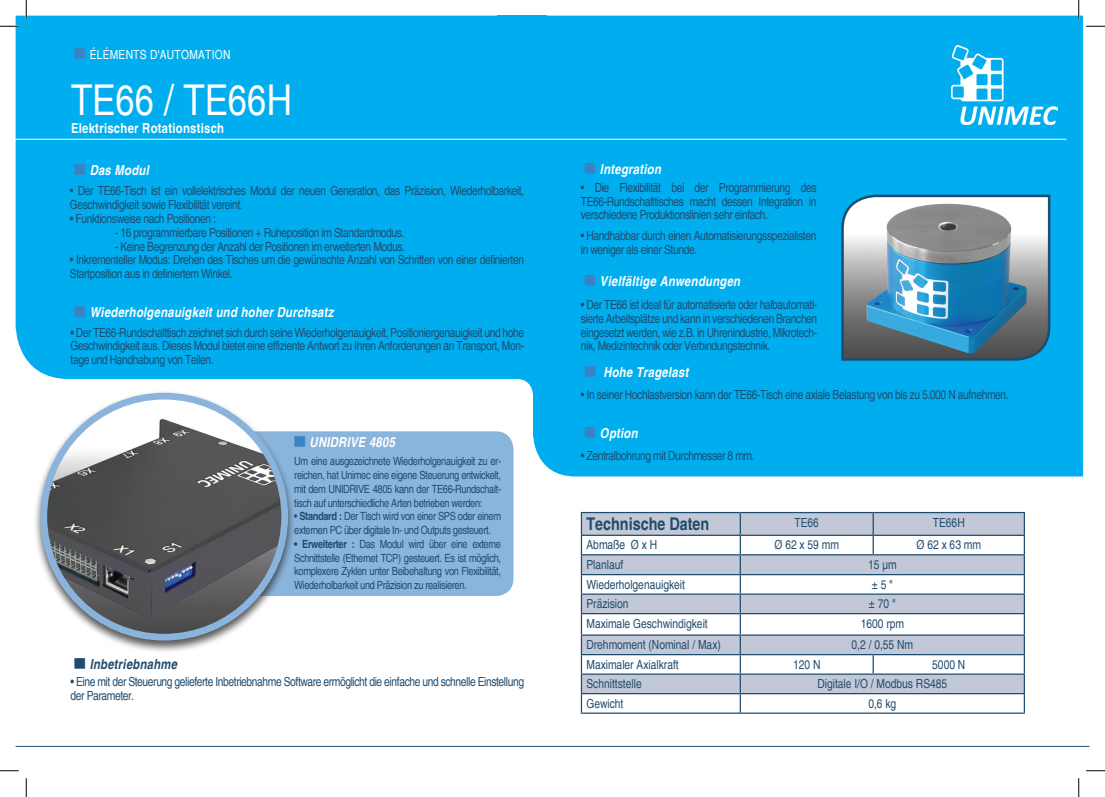
<style>
.page{position:relative;width:1105px;height:797px;background:#fff}
.page>*{position:absolute;margin:0;border:0;box-sizing:border-box;transform-origin:0 0}
.t1{font:condensed 42.5px "Helvetica";color:#fff}
.t2{font:700 condensed 17.5px "Helvetica";color:#1f4b6e}
.t3{font:italic 700 condensed 13.75px "Helvetica";letter-spacing:.02em;color:#fff}
.t4{font:700 condensed 13.75px "Helvetica";letter-spacing:.02em;color:#fff}
.t5{font:italic 700 condensed 13.75px "Helvetica";letter-spacing:.02em;color:#1f4b6e}
.t6{font:condensed 12.5px/13.8px "Helvetica";letter-spacing:-.03em;color:#1f4b6e}
.t7{font:condensed 12.5px "Helvetica";color:#1f4b6e}
.t8{font:condensed 12.5px "Helvetica";color:#fff}
.t9{font:condensed 11.25px/13.8px "Helvetica";letter-spacing:-.03em;color:#1f4b6e;text-align:justify}
.s1{font-weight:700}
</style>
<div class="page">
<div style="left:498px;top:16px;width:49px;height:394px;background:#00aeef"></div>
<div style="left:16px;top:16px;width:485px;height:363px;background:#00aeef"></div>
<div style="left:533px;top:16px;width:550px;height:460px;background:#00aeef"></div>
<hr style="left:16px;top:139px;width:1050px;height:1px;background:#fff">
<hr style="left:16px;top:746px;width:1073px;height:1px;background:#1f4b6e">
<img style="left:951px;top:46px;width:106px;height:79px">
<svg style="left:582px;top:513px;width:442px;height:180px;fill:#c3c8d6"></svg>
<hr style="left:872px;top:513px;width:2px;height:21px;background:#1f4b6e">
<hr style="left:581px;top:534px;width:159px;height:2px;background:#1f4b6e">
<hr style="left:740px;top:534px;width:133px;height:2px;background:#1f4b6e">
<hr style="left:873px;top:534px;width:152px;height:2px;background:#1f4b6e">
<svg style="left:872px;top:536px;width:2px;height:18px"></svg>
<hr style="left:581px;top:554px;width:159px;height:1px;background:#1f4b6e">
<hr style="left:740px;top:554px;width:133px;height:1px;background:#1f4b6e">
<hr style="left:873px;top:554px;width:152px;height:1px;background:#1f4b6e">
<hr style="left:581px;top:574px;width:159px;height:1px;background:#1f4b6e">
<hr style="left:740px;top:574px;width:133px;height:1px;background:#1f4b6e">
<hr style="left:873px;top:574px;width:152px;height:1px;background:#1f4b6e">
<hr style="left:581px;top:593px;width:159px;height:1px;background:#1f4b6e">
<hr style="left:740px;top:593px;width:133px;height:1px;background:#1f4b6e">
<hr style="left:873px;top:593px;width:152px;height:1px;background:#1f4b6e">
<hr style="left:581px;top:613px;width:159px;height:1px;background:#1f4b6e">
<hr style="left:740px;top:613px;width:133px;height:1px;background:#1f4b6e">
<hr style="left:873px;top:613px;width:152px;height:1px;background:#1f4b6e">
<hr style="left:581px;top:634px;width:159px;height:1px;background:#1f4b6e">
<hr style="left:740px;top:634px;width:133px;height:1px;background:#1f4b6e">
<hr style="left:873px;top:634px;width:152px;height:1px;background:#1f4b6e">
<hr style="left:581px;top:654px;width:159px;height:1px;background:#1f4b6e">
<hr style="left:740px;top:654px;width:133px;height:1px;background:#1f4b6e">
<hr style="left:873px;top:654px;width:152px;height:1px;background:#1f4b6e">
<svg style="left:872px;top:655px;width:2px;height:18px"></svg>
<hr style="left:581px;top:673px;width:159px;height:1px;background:#1f4b6e">
<hr style="left:740px;top:673px;width:133px;height:1px;background:#1f4b6e">
<hr style="left:873px;top:673px;width:152px;height:1px;background:#1f4b6e">
<hr style="left:581px;top:693px;width:159px;height:1px;background:#1f4b6e">
<hr style="left:740px;top:693px;width:133px;height:1px;background:#1f4b6e">
<svg style="left:740px;top:513px;width:1px;height:199px"></svg>
<hr style="left:873px;top:693px;width:152px;height:1px;background:#1f4b6e">
<hr style="left:581px;top:512px;width:159px;height:1px;background:#1f4b6e">
<hr style="left:740px;top:512px;width:133px;height:1px;background:#1f4b6e">
<hr style="left:873px;top:512px;width:152px;height:1px;background:#1f4b6e">
<svg style="left:581px;top:513px;width:1px;height:199px"></svg>
<svg style="left:1024px;top:513px;width:1px;height:199px"></svg>
<hr style="left:581px;top:712px;width:159px;height:1px;background:#1f4b6e">
<hr style="left:740px;top:712px;width:133px;height:1px;background:#1f4b6e">
<hr style="left:873px;top:712px;width:152px;height:1px;background:#1f4b6e">
<svg style="left:498px;top:379px;width:35px;height:31px"></svg>
<div style="left:124px;top:431px;width:389px;height:165px;background:#89b4db;border-radius:18px"></div>
<div style="left:33px;top:390px;width:263px;height:263px;background:#231f20;opacity:.75"></div>
<img style="left:44px;top:396px;width:241px;height:241px;border-radius:120px">
<div style="left:40px;top:393px;width:248px;height:247px;border:7px solid #8ab4dc;border-radius:50%"></div>
<svg style="left:840px;top:193px;width:212px;height:169px;background:#7399ad"></svg>
<svg style="left:0;top:25px;width:19px;height:2px"></svg>
<svg style="left:1086px;top:25px;width:19px;height:2px"></svg>
<svg style="left:0;top:770px;width:19px;height:1px"></svg>
<svg style="left:1086px;top:770px;width:19px;height:1px"></svg>
<svg style="left:25px;top:0;width:2px;height:19px"></svg>
<svg style="left:25px;top:778px;width:2px;height:19px"></svg>
<svg style="left:1078px;top:0;width:1px;height:19px"></svg>
<svg style="left:1078px;top:778px;width:1px;height:19px"></svg>
<svg style="left:75px;top:306px;width:10px;height:10px"></svg>
<svg style="left:75px;top:48px;width:10px;height:10px"></svg>
<svg style="left:585px;top:275px;width:10px;height:10px"></svg>
<svg style="left:585px;top:163px;width:10px;height:11px"></svg>
<svg style="left:75px;top:164px;width:10px;height:11px"></svg>
<svg style="left:585px;top:427px;width:10px;height:10px"></svg>
<svg style="left:585px;top:365px;width:10px;height:11px"></svg>
<p class="t8" style="left:90px;top:47px;width:29px">éléments</p>
<p class="t8" style="left:150px;top:47px;width:18px">d'automation</p>
<h1 class="t1" style="left:71px;top:74px;width:222px">TE66 / TE66H</h1>
<p class="t4" style="left:71px;top:119px;width:155px">Elektrischer Rotationstisch</p>
<p class="t3" style="left:90px;top:162px;width:61px">Das Modul</p>
<p class="t6" style="left:70px;top:184px;width:456px">• Der TE66-Tisch ist ein vollelektrisches Modul der neuen Generation, das Präzision, Wiederholbarkeit,<br>Geschwindigkeit sowie Flexibilität vereint.</p>
<p class="t6" style="left:70px;top:212px;width:148px">• Funktionsweise nach Positionen :</p>
<p class="t6" style="left:115px;top:225px;width:291px">- 16 programmierbare Positionen + Ruheposition im Standardmodus.</p>
<p class="t6" style="left:115px;top:239px;width:292px">- Keine Begrenzung der Anzahl der Positionen im erweiterten Modus.</p>
<p class="t6" style="left:70px;top:253px;width:456px">• Inkrementeller Modus: Drehen des Tisches um die gewünschte Anzahl von Schritten von einer definierten<br>Startposition aus in definiertem Winkel.</p>
<p class="t3" style="left:90px;top:303px;width:245px">Wiederholgenauigkeit und hoher Durchsatz</p>
<p class="t6" style="left:71px;top:325px;width:455px;text-align:justify">• Der TE66-Rundschalttisch zeichnet sich durch seine Wiederholgenauigkeit, Positioniergenauigkeit und hohe Geschwindigkeit aus. Dieses Modul bietet eine effiziente Antwort zu Ihren Anforderungen an Transport, Mon&shy;tage und Handhabung von Teilen.</p>
<p class="t3" style="left:310px;top:434px;width:87px">UNIDRIVE 4805</p>
<p class="t9" style="left:294px;top:454px;width:208px">Um eine ausgezeichnete Wiederholgenauigkeit zu er&shy;reichen, hat Unimec eine eigene Steuerung entwickelt, mit dem UNIDRIVE 4805 kann der TE66-Rundschalt&shy;tisch auf unterschiedliche Arten betrieben werden:</p>
<p class="t9" style="left:294px;top:509px;width:208px">• <span class="s1">Standard :</span> Der Tisch wird von einer SPS oder einem externen PC über digitale In- und Outputs gesteuert.</p>
<p class="t9" style="left:294px;top:537px;width:208px"><span class="s1">• Erweiterter :</span> Das Modul wird über eine externe Schnittstelle (Ethernet TCP) gesteuert. Es ist möglich, komplexere Zyklen unter Beibehaltung von Flexibilität, Wiederholbarkeit und Präzision zu realisieren.</p>
<p class="t5" style="left:90px;top:656px;width:89px">Inbetriebnahme</p>
<p class="t6" style="left:71px;top:674px;width:455px">• Eine mit der Steuerung gelieferte Inbetriebnahme Software ermöglicht die einfache und schnelle Einstellung der Parameter.</p>
<p class="t3" style="left:600px;top:161px;width:63px">Integration</p>
<p class="t6" style="left:581px;top:181px;width:237px;text-align:justify">• Die Flexibilität bei der Programmierung des TE66-Rundschalttisches macht dessen Integration in verschiedene Produktionslinien sehr einfach.</p>
<p class="t6" style="left:581px;top:229px;width:237px">• Handhabbar durch einen Automatisierungsspezialisten in weniger als einer Stunde.</p>
<p class="t3" style="left:600px;top:272px;width:142px">Vielfältige Anwendungen</p>
<p class="t6" style="left:581px;top:298px;width:238px;text-align:justify">• Der TE66 ist ideal für automatisierte oder halbautomati&shy;sierte Arbeitsplätze und kann in verschiedenen Branchen eingesetzt werden, wie z.B. in Uhrenindustrie, Mikrotech&shy;nik, Medizintechnik oder Verbindungstechnik.</p>
<p class="t3" style="left:603px;top:363px;width:87px">Hohe Tragelast</p>
<p class="t6" style="left:581px;top:387px;width:429px">• In seiner Hochlastversion kann der TE66-Tisch eine axiale Belastung von bis zu 5.000 N aufnehmen.</p>
<p class="t3" style="left:600px;top:424px;width:39px">Option</p>
<p class="t6" style="left:581px;top:448px;width:175px">• Zentralbohrung mit Durchmesser 8 mm.</p>
<h2 class="t2" style="left:586px;top:513px;width:124px">Technische Daten</h2>
<p class="t6" style="left:794px;top:515px;width:26px">TE66</p>
<p class="t6" style="left:933px;top:515px;width:33px">TE66H</p>
<p class="t6" style="left:586px;top:538px;width:72px">Abmaße Ø x H</p>
<p class="t6" style="left:774px;top:538px;width:66px">Ø 62 x 59 mm</p>
<p class="t6" style="left:916px;top:538px;width:66px">Ø 62 x 63 mm</p>
<p class="t7" style="left:586px;top:557px;width:39px">Planlauf</p>
<p class="t6" style="left:868px;top:557px;width:30px">15 µm</p>
<p class="t7" style="left:586px;top:577px;width:100px">Wiederholgenauigkeit</p>
<p class="t6" style="left:872px;top:577px;width:23px">± 5 "</p>
<p class="t7" style="left:586px;top:596px;width:44px">Präzision</p>
<p class="t6" style="left:869px;top:597px;width:28px">± 70 "</p>
<p class="t7" style="left:586px;top:616px;width:123px">Maximale Geschwindigkeit</p>
<p class="t6" style="left:861px;top:616px;width:45px">1600 rpm</p>
<p class="t7" style="left:586px;top:637px;width:136px">Drehmoment (Nominal / Max)</p>
<p class="t6" style="left:851px;top:638px;width:63px">0,2 / 0,55 Nm</p>
<p class="t7" style="left:586px;top:657px;width:94px">Maximaler Axialkraft</p>
<p class="t6" style="left:793px;top:657px;width:29px">120 N</p>
<p class="t6" style="left:932px;top:657px;width:35px">5000 N</p>
<p class="t7" style="left:586px;top:676px;width:57px">Schnittstelle</p>
<p class="t7" style="left:817px;top:676px;width:131px">Digitale I/O / Modbus RS485</p>
<p class="t7" style="left:586px;top:696px;width:39px">Gewicht</p>
<p class="t6" style="left:868px;top:696px;width:29px">0,6 kg</p>
</div>
